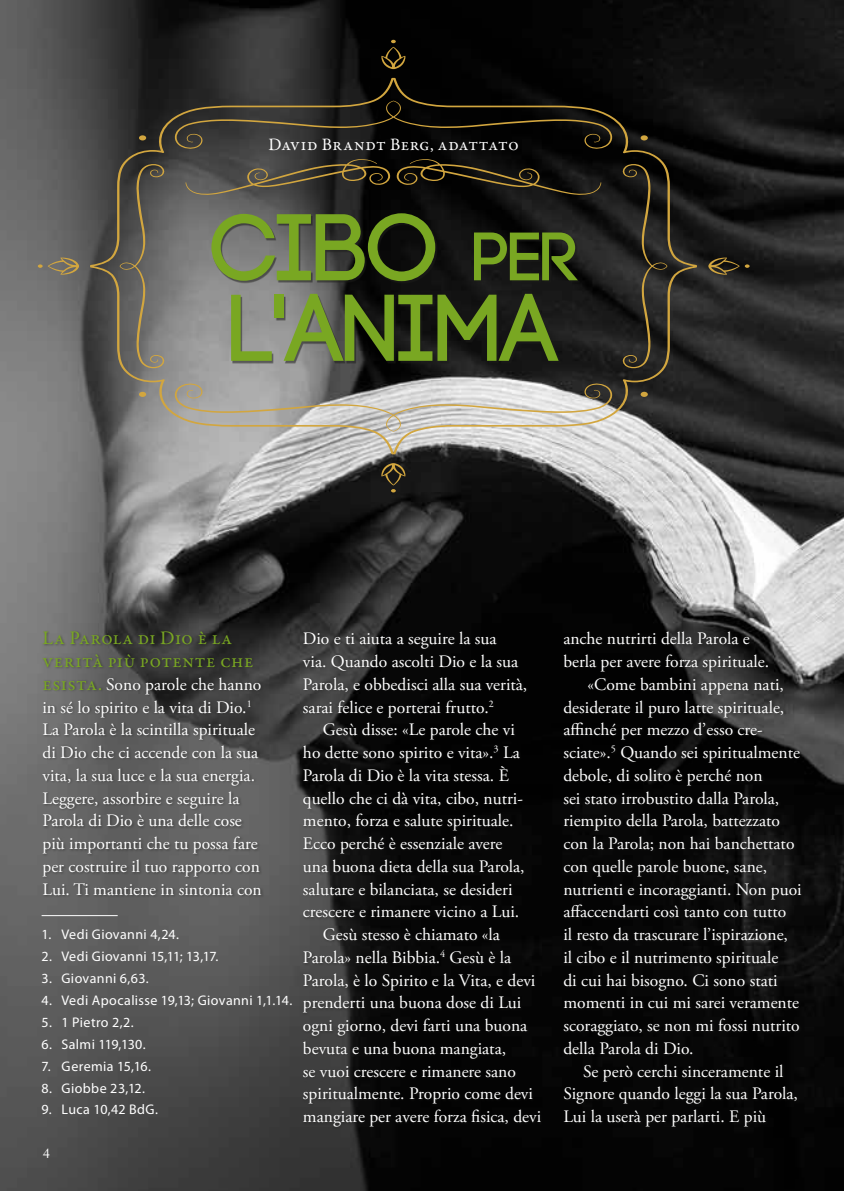
<style>
.page{position:relative;width:844px;height:1191px;background:#fff}
.page>*{position:absolute;margin:0;border:0;box-sizing:border-box;transform-origin:0 0}
.t1{font:700 94.5px/80.5px "Code";color:#79a722}
.t2{font:19.25px/22.8px "Garamond Premr Pro";letter-spacing:.025em;color:#79a722}
.t3{font:17.5px/22.8px "Adobe Garamond Pro";color:#fff}
.t4{font:17.5px "Garamond Premr Pro";letter-spacing:.02em;color:#fff}
.t5{font:14px "Myriad Pro";letter-spacing:.025em;color:#fff}
.t6{font:14px "Adobe Caslon Pro";color:#fff}
.s1{font-size:68.25px}
.s2{font-family:"Garamond Premr Pro";font-size:19.25px;color:#79a722}
</style>
<div class="page">
<img style="left:0;top:0;width:843px;height:1191px">
<svg style="left:90px;top:78px;width:606px;height:376px;background:#474643"></svg>
<svg style="left:174px;top:101px;width:439px;height:49px;background:#25221a"></svg>
<svg style="left:174px;top:382px;width:439px;height:49px;background:#bcb8b1"></svg>
<svg style="left:621px;top:163px;width:46px;height:206px;background:#2a2821"></svg>
<svg style="left:120px;top:163px;width:45px;height:206px;background:#65625b"></svg>
<svg style="left:381px;top:40px;width:24px;height:29px"></svg>
<svg style="left:381px;top:463px;width:24px;height:29px"></svg>
<svg style="left:139px;top:392px;width:7px;height:5px"></svg>
<svg style="left:640px;top:392px;width:7px;height:5px"></svg>
<svg style="left:139px;top:135px;width:7px;height:5px"></svg>
<svg style="left:640px;top:135px;width:7px;height:5px"></svg>
<svg style="left:708px;top:257px;width:41px;height:18px"></svg>
<svg style="left:38px;top:257px;width:41px;height:18px"></svg>
<div style="left:562px;top:630px;width:241px;height:499px;background:#1d1d1b;opacity:.49"></div>
<div style="left:302px;top:630px;width:241px;height:499px;background:#1d1d1b;opacity:.49"></div>
<div style="left:41px;top:630px;width:223px;height:268px;background:#1d1d1b;opacity:.49"></div>
<hr style="left:42px;top:915px;width:76px;height:1px;background:#fff">
<div style="left:213px;top:215px;width:366px;height:148px;background:#1d1d1b;opacity:.56"></div>
<p class="t4" style="left:268px;top:134px;width:252px">David Brandt Berg, adattato</p>
<h1 class="t1" style="left:211px;top:211px;width:367px">CIBO <span class="s1">PER<br></span>L'ANIMA</h1>
<p class="t2" style="left:42px;top:627px;width:213px">La Parola di Dio è la verità più potente che</p>
<p class="t3" style="left:42px;top:673px;width:221px"><span class="s2">esista.</span> Sono parole che hanno in sé lo spirito e la vita di Dio.<sup>1<br></sup>La Parola è la scintilla spirituale di Dio che ci accende con la sua vita, la sua luce e la sua energia.<br>Leggere, assorbire e seguire la<br>Parola di Dio è una delle cose più importanti che tu possa fare per costruire il tuo rapporto con<br>Lui. Ti mantiene in sintonia con</p>
<p class="t5" style="left:42px;top:926px;width:139px">1. Vedi Giovanni 4,24.</p>
<p class="t5" style="left:42px;top:948px;width:178px">2. Vedi Giovanni 15,11; 13,17.</p>
<p class="t5" style="left:42px;top:969px;width:109px">3. Giovanni 6,63.</p>
<p class="t5" style="left:42px;top:991px;width:252px">4. Vedi Apocalisse 19,13; Giovanni 1,1.14.</p>
<p class="t5" style="left:42px;top:1013px;width:94px">5. 1 Pietro 2,2.</p>
<p class="t5" style="left:42px;top:1035px;width:105px">6. Salmi 119,130.</p>
<p class="t5" style="left:42px;top:1057px;width:111px">7. Geremia 15,16.</p>
<p class="t5" style="left:42px;top:1079px;width:105px">8. Giobbe 23,12.</p>
<p class="t5" style="left:42px;top:1101px;width:118px">9. Luca 10,42 BdG.</p>
<p class="t6" style="left:43px;top:1145px;width:8px">4</p>
<p class="t3" style="left:303px;top:628px;width:226px">Dio e ti aiuta a seguire la sua<br>via. Quando ascolti Dio e la sua<br>Parola, e obbedisci alla sua verità, sarai felice e porterai frutto.<sup>2</sup></p>
<p class="t3" style="left:323px;top:719px;width:194px">Gesù disse: «Le parole che vi</p>
<p class="t3" style="left:303px;top:741px;width:218px">ho dette sono spirito e vita».<sup>3</sup> La</p>
<p class="t3" style="left:303px;top:764px;width:207px">Parola di Dio è la vita stessa. È</p>
<p class="t3" style="left:303px;top:787px;width:221px">quello che ci dà vita, cibo, nutri-</p>
<p class="t3" style="left:303px;top:810px;width:212px">mento, forza e salute spirituale.</p>
<p class="t3" style="left:303px;top:832px;width:201px">Ecco perché è essenziale avere</p>
<p class="t3" style="left:303px;top:855px;width:223px">una buona dieta della sua Parola,</p>
<p class="t3" style="left:303px;top:878px;width:211px">salutare e bilanciata, se desideri</p>
<p class="t3" style="left:303px;top:901px;width:218px">crescere e rimanere vicino a Lui.</p>
<p class="t3" style="left:323px;top:923px;width:179px">Gesù stesso è chiamato «la</p>
<p class="t3" style="left:303px;top:946px;width:210px">Parola» nella Bibbia.<sup>4</sup> Gesù è la</p>
<p class="t3" style="left:303px;top:969px;width:234px">Parola, è lo Spirito e la Vita, e devi</p>
<p class="t3" style="left:303px;top:992px;width:220px">prenderti una buona dose di Lui</p>
<p class="t3" style="left:303px;top:1014px;width:226px">ogni giorno, devi farti una buona</p>
<p class="t3" style="left:303px;top:1037px;width:204px">bevuta e una buona mangiata,</p>
<p class="t3" style="left:303px;top:1060px;width:214px">se vuoi crescere e rimanere sano</p>
<p class="t3" style="left:303px;top:1083px;width:231px">spiritualmente. Proprio come devi</p>
<p class="t3" style="left:303px;top:1105px;width:240px">mangiare per avere forza fisica, devi</p>
<p class="t3" style="left:563px;top:628px;width:188px">anche nutrirti della Parola e</p>
<p class="t3" style="left:563px;top:650px;width:207px">berla per avere forza spirituale.</p>
<p class="t3" style="left:587px;top:673px;width:198px">«Come bambini appena nati,</p>
<p class="t3" style="left:563px;top:696px;width:222px">desiderate il puro latte spirituale,</p>
<p class="t3" style="left:563px;top:719px;width:201px">affinché per mezzo d’esso cre-</p>
<p class="t3" style="left:563px;top:741px;width:238px">sciate».<sup>5</sup> Quando sei spiritualmente</p>
<p class="t3" style="left:563px;top:764px;width:201px">debole, di solito è perché non</p>
<p class="t3" style="left:563px;top:787px;width:217px">sei stato irrobustito dalla Parola,</p>
<p class="t3" style="left:563px;top:810px;width:218px">riempito della Parola, battezzato</p>
<p class="t3" style="left:563px;top:832px;width:232px">con la Parola; non hai banchettato</p>
<p class="t3" style="left:563px;top:855px;width:205px">con quelle parole buone, sane,</p>
<p class="t3" style="left:563px;top:878px;width:240px">nutrienti e incoraggianti. Non puoi</p>
<p class="t3" style="left:563px;top:901px;width:224px">affaccendarti così tanto con tutto</p>
<p class="t3" style="left:563px;top:923px;width:226px">il resto da trascurare l’ispirazione,</p>
<p class="t3" style="left:563px;top:946px;width:216px">il cibo e il nutrimento spirituale</p>
<p class="t3" style="left:563px;top:969px;width:216px">di cui hai bisogno. Ci sono stati</p>
<p class="t3" style="left:563px;top:992px;width:237px">momenti in cui mi sarei veramente</p>
<p class="t3" style="left:563px;top:1014px;width:238px">scoraggiato, se non mi fossi nutrito</p>
<p class="t3" style="left:563px;top:1037px;width:132px">della Parola di Dio.</p>
<p class="t3" style="left:583px;top:1060px;width:202px">Se però cerchi sinceramente il</p>
<p class="t3" style="left:563px;top:1083px;width:236px">Signore quando leggi la sua Parola,</p>
<p class="t3" style="left:563px;top:1105px;width:204px">Lui la userà per parlarti. E più</p>
</div>
